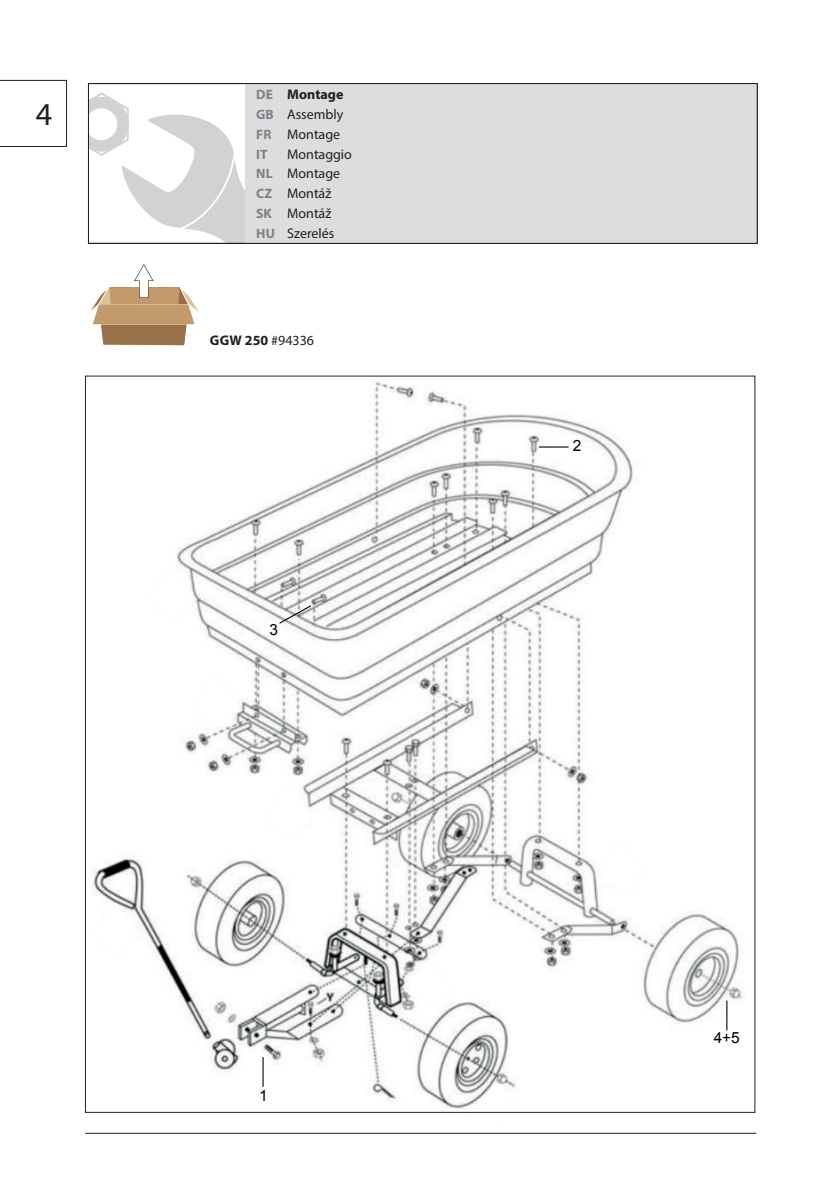
<style>
.page{position:relative;width:840px;height:1191px;background:#fff}
.page>*{position:absolute;margin:0;border:0;box-sizing:border-box;transform-origin:0 0}
.t1{font:32px "Myriad Pro";color:#231f20}
.t2{font:15.4px "Arial";color:#000001}
.t3{font:14px/19.8px "Myriad Pro";color:#231f20;text-align:justify}
.t4{font:700 14px "Myriad Pro";letter-spacing:.01em;color:#231f20}
.t5{font:700 13.6px "Myriad Pro";color:#808285}
.s1{font-weight:700;font-size:13.6px;color:#808285}
.s2{font-weight:700}
.s3{font-weight:400}
</style>
<div class="page">
<svg style="left:0;top:79px;width:67px;height:68px"></svg>
<hr style="left:85px;top:1132px;width:670px;height:1px;background:#231f20">
<svg style="left:87px;top:91px;width:158px;height:152px"></svg>
<div style="left:245px;top:84px;width:511px;height:159px;background:#dcdddf"></div>
<div style="left:88px;top:83px;width:669px;height:161px;border:1px solid #231f20"></div>
<img style="left:88px;top:379px;width:657px;height:734px">
<div style="left:88px;top:357px;width:138px;height:72px;background:#fff"></div>
<div style="left:88px;top:686px;width:69px;height:73px;background:#fff"></div>
<svg style="left:195px;top:674px;width:43px;height:54px"></svg>
<svg style="left:150px;top:568px;width:43px;height:54px"></svg>
<svg style="left:268px;top:785px;width:43px;height:55px"></svg>
<svg style="left:94px;top:902px;width:43px;height:54px"></svg>
<svg style="left:477px;top:1082px;width:43px;height:31px"></svg>
<svg style="left:407px;top:962px;width:43px;height:45px"></svg>
<svg style="left:599px;top:839px;width:43px;height:55px"></svg>
<hr style="left:726px;top:1000px;width:1px;height:30px;background:#000001">
<svg style="left:262px;top:1057px;width:1px;height:29px"></svg>
<svg style="left:278px;top:604px;width:34px;height:20px"></svg>
<hr style="left:538px;top:446px;width:30px;height:1px;background:#000001">
<svg style="left:91px;top:264px;width:108px;height:81px"></svg>
<h1 class="t1" style="left:36px;top:95px;width:18px">4</h1>
<p class="t3" style="left:256px;top:84px;width:89px"><span class="s1">DE</span> <span class="s2">Montage </span><span class="s1">GB</span> Assembly <span class="s1">FR</span> Montage</p>
<p class="t5" style="left:256px;top:145px;width:13px">IT</p>
<p class="t3" style="left:256px;top:144px;width:97px;text-align:left;text-indent:31px">Montaggio<br><span class="s1">NL</span> Montage<br><span class="s1">CZ</span> Montáž<br><span class="s1">SK</span> Montáž<br><span class="s1">HU</span> Szerelés</p>
<p class="t4" style="left:210px;top:331px;width:106px">GGW 250 <span class="s3">#94336</span></p>
<p class="t2" style="left:269px;top:619px;width:10px">3</p>
<p class="t2" style="left:259px;top:1085px;width:10px">1</p>
<p class="t2" style="left:572px;top:436px;width:10px">2</p>
<p class="t2" style="left:713px;top:1027px;width:28px">4+5</p>
</div>
